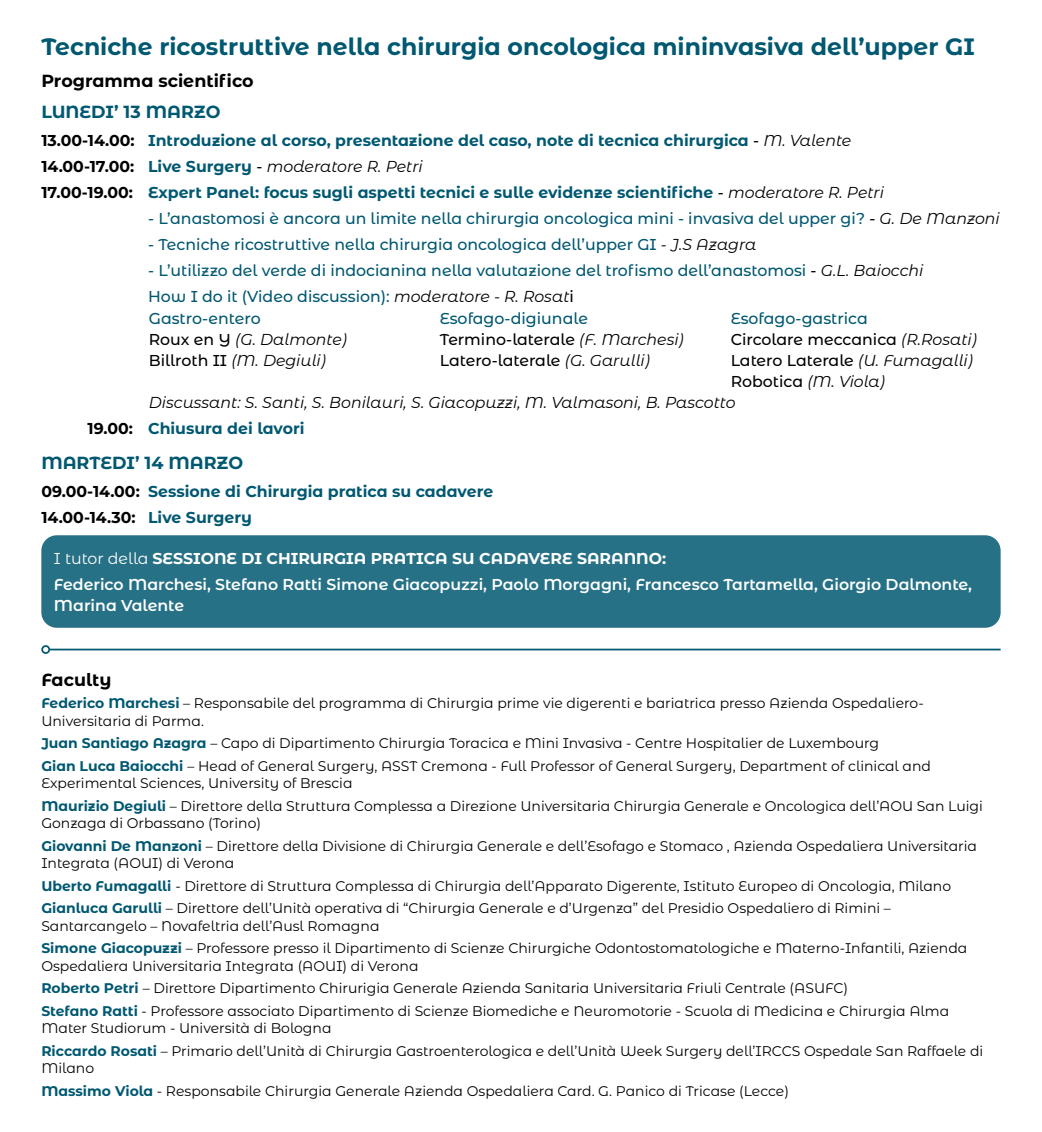
<style>
.page{position:relative;width:1042px;height:1132px;background:#fff}
.page>*{position:absolute;margin:0;border:0;box-sizing:border-box;transform-origin:0 0}
.t1{font:700 23.62px "Montserrat Alternates";color:#005871}
.t2{font:700 17.5px "Montserrat Alternates";color:#005871}
.t3{font:700 17.5px "Montserrat Alternates";color:#000}
.t4{font:700 15.75px/25.9px "Montserrat Alternates";color:#005871}
.t5{font:500 15.75px/25.9px "Montserrat Alternates";color:#005871}
.t6{font:600 15.75px/25.9px "Montserrat Alternates";color:#fff}
.t7{font:italic 15.75px/21px "Montserrat Alternates";color:#000}
.t8{font:500 15.75px/21px "Montserrat Alternates";color:#000}
.t9{font:14px/22.4px "Montserrat Alternates";color:#000}
.s1{color:#000}
.s2{font-weight:500;color:#000}
.s3{font-weight:400;font-style:italic;color:#000}
.s4{font-weight:500;font-style:normal;color:#005871}
.s5{font-weight:500;font-style:normal}
.s6{color:#005871}
.s7{font-weight:400;font-style:italic}
.s8{color:#fff}
.s9{font-weight:400}
.s10{font-weight:700}
.s11{font-family:"Gotham";font-weight:500}
.s12{font-weight:700;color:#005871}
</style>
<div class="page">
<div style="left:41px;top:535px;width:959px;height:92px;background:#277186;border-radius:15px"></div>
<hr style="left:49px;top:648px;width:951px;height:2px;background:#005871">
<div style="left:41px;top:645px;width:9px;height:8px;border:2px solid #005871;border-radius:50%"></div>
<h1 class="t1" style="left:41px;top:30px;width:935px">Tecniche ricostruttive nella chirurgia oncologica mininvasiva dell’upper GI</h1>
<p class="t3" style="left:41px;top:68px;width:214px">Programma scientifico</p>
<p class="t2" style="left:41px;top:99px;width:181px">LUNEDI’ 13 MARZO</p>
<p class="t4" style="left:41px;top:127px;width:844px"><span class="s1">13.00-14.00:</span> Introduzione al corso, presentazione del caso, note di tecnica chirurgica <span class="s2">-</span> <span class="s3">M. Valente<br></span><span class="s1">14.00-17.00:</span> Live Surgery <span class="s2">-</span> <span class="s3">moderatore R. Petri<br></span><span class="s1">17.00-19.00:</span> Expert Panel: focus sugli aspetti tecnici e sulle evidenze scientifiche <span class="s2">-</span> <span class="s3">moderatore R. Petri</span></p>
<p class="t5" style="left:148px;top:205px;width:853px">- L’anastomosi è ancora un limite nella chirurgia oncologica mini - invasiva del upper gi? <span class="s1">-</span> <span class="s3">G. De Manzoni</span></p>
<p class="t5" style="left:148px;top:231px;width:610px">- Tecniche ricostruttive nella chirurgia oncologica dell’upper GI <span class="s3">- J.S Azagra</span></p>
<p class="t5" style="left:148px;top:257px;width:777px">- L’utilizzo del verde di indocianina nella valutazione del trofismo dell’anastomosi <span class="s1">-</span> <span class="s3">G.L. Baiocchi<br></span>How I do it (Video discussion): <span class="s3">moderatore - R. Rosat</span><span class="s1">i</span></p>
<p class="t7" style="left:149px;top:307px;width:200px"><span class="s4">Gastro-entero<br></span><span class="s5">Roux en Y</span> (G. Dalmonte)<br><span class="s5">Billroth II</span> (M. Degiuli)</p>
<p class="t8" style="left:440px;top:307px;width:245px"><span class="s6">Esofago-digiunale<br></span>Termino-laterale <span class="s7">(F. Marchesi)<br></span>Latero-laterale <span class="s7">(G. Garulli)</span></p>
<p class="t5" style="left:731px;top:305px;width:139px">Esofago-gastrica</p>
<p class="t8" style="left:731px;top:328px;width:248px">Circolare meccanica <span class="s7">(R.Rosati)</span></p>
<p class="t8" style="left:731px;top:349px;width:244px">Latero Laterale <span class="s7">(U. Fumagalli)</span></p>
<p class="t7" style="left:731px;top:370px;width:156px"><span class="s5">Robotica</span> (M. Viola)</p>
<p class="t7" style="left:149px;top:391px;width:588px">Discussant: S. Santi, S. Bonilauri, S. Giacopuzzi, M. Valmasoni, B. Pascotto</p>
<p class="t4" style="left:41px;top:414px;width:265px"><span class="s8">17.00-</span><span class="s1">19.00:</span> Chiusura dei lavori</p>
<p class="t2" style="left:41px;top:449px;width:203px">MARTEDI’ 14 MARZO</p>
<p class="t4" style="left:41px;top:477px;width:453px"><span class="s1">09.00-14.00:</span> Sessione di Chirurgia pratica su cadavere<br><span class="s1">14.00-14.30:</span> Live Surgery</p>
<p class="t6" style="left:54px;top:544px;width:919px"><span class="s9">I tutor della</span> <span class="s10">SESSIONE DI CHIRURGIA PRATICA SU CADAVERE SARANNO:<br></span>Federico Marchesi, Stefano Ratti Simone Giacopu<span class="s11">zz</span>i, Paolo Morgagni, Francesco Tartamella, Giorgio Dalmonte,</p>
<p class="t6" style="left:54px;top:591px;width:132px">Marina Valente</p>
<p class="t3" style="left:41px;top:666px;width:72px">Faculty</p>
<p class="t9" style="left:41px;top:693px;width:884px;line-height:17.5px"><span class="s12">Federico Marchesi</span> – Responsabile del programma di Chirurgia prime vie digerenti e bariatrica presso Azienda Ospedaliero-<br>Universitaria di Parma.</p>
<p class="t9" style="left:41px;top:731px;width:891px"><span class="s12">Juan Santiago Azagra</span> – Capo di Dipartimento Chirurgia Toracica e Mini Invasiva - Centre Hospitalier de Luxembourg<br><span class="s12">Gian Luca Baiocchi</span> – Head of General Surgery, ASST Cremona - Full Professor of General Surgery, Department of clinical and</p>
<p class="t9" style="left:41px;top:771px;width:943px">Experimental Sciences, University of Brescia<br><span class="s12">Maurizio Degiuli</span> – Direttore della Struttura Complessa a Direzione Universitaria Chirurgia Generale e Oncologica dell’AOU San Luigi</p>
<p class="t9" style="left:41px;top:811px;width:937px">Gonzaga di Orbassano (Torino)<br><span class="s12">Giovanni De Manzoni</span> – Direttore della Divisione di Chirurgia Generale e dell’Esofago e Stomaco , Azienda Ospedaliera Universitaria</p>
<p class="t9" style="left:41px;top:851px;width:911px">Integrata (AOUI) di Verona<br><span class="s12">Uberto Fumagalli</span> - Direttore di Struttura Complessa di Chirurgia dell’Apparato Digerente, Istituto Europeo di Oncologia, Milano<br><span class="s12">Gianluca Garulli</span> – Direttore dell’Unità operativa di “Chirurgia Generale e d’Urgenza” del Presidio Ospedaliero di Rimini –</p>
<p class="t9" style="left:41px;top:913px;width:927px">Santarcangelo – Novafeltria dell’Ausl Romagna<br><span class="s12">Simone Giacopuzzi</span> – Professore presso il Dipartimento di Scienze Chirurgiche Odontostomatologiche e Materno-Infantili, Azienda</p>
<p class="t9" style="left:41px;top:953px;width:909px">Ospedaliera Universitaria Integrata (AOUI) di Verona<br><span class="s12">Roberto Petri</span> – Direttore Dipartimento Chirurigia Generale Azienda Sanitaria Universitaria Friuli Centrale (ASUFC)<br><span class="s12">Stefano Ratti</span> - Professore associato Dipartimento di Scienze Biomediche e Neuromotorie - Scuola di Medicina e Chirurgia Alma</p>
<p class="t9" style="left:41px;top:1016px;width:943px">Mater Studiorum - Università di Bologna<br><span class="s12">Riccardo Rosati</span> – Primario dell’Unità di Chirurgia Gastroenterologica e dell’Unità Week Surgery dell’IRCCS Ospedale San Raffaele di</p>
<p class="t9" style="left:41px;top:1056px;width:749px">Milano<br><span class="s12">Massimo Viola</span> - Responsabile Chirurgia Generale Azienda Ospedaliera Card. G. Panico di Tricase (Lecce)</p>
</div>
